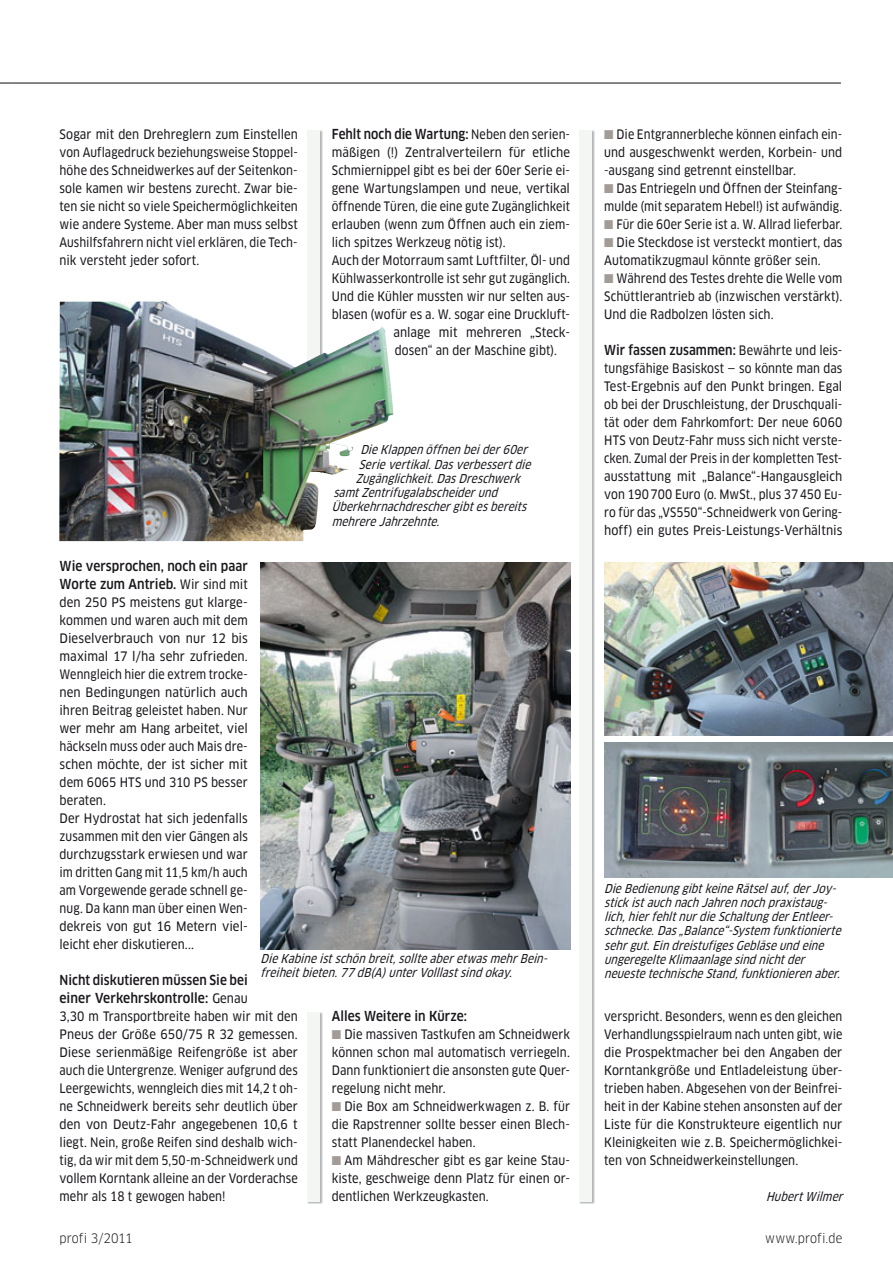
<style>
.page{position:relative;width:893px;height:1263px;background:#fff}
.page>*{position:absolute;margin:0;border:0;box-sizing:border-box;transform-origin:0 0}
.t1{font:500 condensed 13.5px/18px "Clan OT";color:#1a171c;scale:.96 1}
.t2{font:500 condensed 13.5px/18px "Clan OT";color:#1a171c}
.t3{font:500 condensed 13.5px "Clan OT";color:#1a171c;scale:.95 1}
.t4{font:12.75px/18px "Clan OT Narrow News";letter-spacing:.005em;color:#1a171c;text-align:justify}
.t5{font:12.75px/18px "Clan OT Narrow News";letter-spacing:.005em;color:#1a171c;text-align:justify;scale:.96 1}
.t6{font:12.75px/18px "Clan OT Narrow News";letter-spacing:.005em;color:#1a171c;text-align:justify;scale:.94 1}
.t7{font:12.75px/18px "Clan OT Narrow News";letter-spacing:.005em;color:#1a171c;text-align:justify;scale:.95 1}
.t8{font:condensed 12.75px "Clan OT";letter-spacing:.005em;color:#1a171c}
.t9{font:italic 12px/14.2px "Clan OT Narrow News";letter-spacing:.015em;color:#1a171c;scale:.95 1}
.s1{font-family:"Clan OT Narrow News";font-weight:400;font-stretch:normal;font-size:12.75px}
.s2{color:#a39b96}
</style>
<div class="page">
<img style="left:320px;top:130px;width:2px;height:172px">
<div style="left:307px;top:130px;width:13px;height:243px;background:#f3f6f3"></div>
<img style="left:307px;top:1012px;width:15px;height:192px">
<div style="left:307px;top:1012px;width:13px;height:189px;background:#f3f6f3"></div>
<img style="left:579px;top:130px;width:16px;height:1074px">
<div style="left:579px;top:130px;width:13px;height:1071px;background:#f3f6f3"></div>
<img style="left:60px;top:302px;width:334px;height:239px">
<img style="left:260px;top:562px;width:310px;height:387px">
<img style="left:604px;top:562px;width:288px;height:174px">
<img style="left:604px;top:743px;width:288px;height:134px">
<svg style="left:0;top:83px;width:13px;height:1px"></svg>
<hr style="left:13px;top:83px;width:827px;height:1px;background:#1a171c">
<p class="t4" style="left:60px;top:126px;width:240px">Sogar mit den Drehreglern zum Einstellen von Auflagedruck beziehungsweise Stoppel&shy;höhe des Schneidwerkes auf der Seitenkon&shy;sole kamen wir bestens zurecht. Zwar bie&shy;ten sie nicht so viele Speichermöglichkeiten wie andere Systeme. Aber man muss selbst Aushilfsfahrern nicht viel erklären, die Tech&shy;nik versteht jeder sofort.</p>
<p class="t3" style="left:332px;top:129px;width:252px">Fehlt noch die Wartung: <span class="s1">Neben den serien-</span></p>
<p class="t4" style="left:332px;top:144px;width:240px">mäßigen (!) Zentralverteilern für etliche</p>
<p class="t5" style="left:332px;top:162px;width:250px">Schmiernippel gibt es bei der 60er Serie ei-</p>
<p class="t4" style="left:332px;top:180px;width:240px">gene Wartungslampen und neue, vertikal</p>
<p class="t6" style="left:332px;top:198px;width:255px">öffnende Türen, die eine gute Zugänglichkeit</p>
<p class="t5" style="left:332px;top:216px;width:249px">erlauben (wenn zum Öffnen auch ein ziem-</p>
<p class="t5" style="left:332px;top:234px;width:182px">lich spitzes Werkzeug nötig ist).</p>
<p class="t7" style="left:332px;top:252px;width:252px">Auch der Motorraum samt Luftfilter, Öl- und</p>
<p class="t7" style="left:332px;top:270px;width:252px">Kühlwasserkontrolle ist sehr gut zugänglich.</p>
<p class="t5" style="left:332px;top:288px;width:250px">Und die Kühler mussten wir nur selten aus-</p>
<p class="t5" style="left:332px;top:306px;width:250px">blasen (wofür es a. W. sogar eine Druckluft-</p>
<p class="t4" style="left:393px;top:324px;width:178px">anlage mit mehreren „Steck-</p>
<p class="t5" style="left:395px;top:342px;width:170px">dosen“ an der Maschine gibt).</p>
<p class="t9" style="left:360px;top:443px;width:180px">Die Klappen öffnen beider60er</p>
<p class="t9" style="left:359px;top:458px;width:185px">Serie vertikal.Dasverbessertdie</p>
<p class="t9" style="left:356px;top:472px;width:177px">Zugänglichkeit.DasDreschwerk</p>
<p class="t9" style="left:333px;top:486px;width:177px">samtZentrifugalabscheiderund</p>
<p class="t9" style="left:332px;top:500px;width:209px">Überkehrnachdreschergibtesbereits</p>
<p class="t9" style="left:332px;top:515px;width:117px">mehrere Jahrzehnte.</p>
<p class="t2" style="left:60px;top:558px;width:190px">Wie versprochen, noch ein paar<br>Worte zum Antrieb. <span class="s1">Wir sind mit</span></p>
<p class="t4" style="left:60px;top:594px;width:190px;text-align:left">den 250 PS meistens gut klarge&shy;kommen und waren auch mit dem<br>Dieselverbrauch von nur 12 bis maximal 17 l/ha sehr zufrieden.<br>Wenngleich hier die extrem trocke&shy;nen Bedingungen natürlich auch ihren Beitrag geleistet haben. Nur wer mehr am Hang arbeitet, viel häckseln muss oder auch Mais dre&shy;schen möchte, der ist sicher mit dem 6065 HTS und 310 PS besser beraten.<br>Der Hydrostat hat sich jedenfalls zusammen mit den vier Gängen als durchzugsstark erwiesen und war im dritten Gang mit 11,5 km/h auch am Vorgewende gerade schnell ge&shy;nug. Da kann man über einen Wen&shy;dekreis von gut 16 Metern viel&shy;leicht eher diskutieren...</p>
<p class="t1" style="left:60px;top:972px;width:198px">Nicht diskutieren müssen Sie bei einer Verkehrskontrolle: <span class="s1">Genau</span></p>
<p class="t4" style="left:60px;top:1008px;width:240px">3,30 m Transportbreite haben wir mit den Pneus der Größe 650/75 R 32 gemessen.<br>Diese serienmäßige Reifengröße ist aber auch die Untergrenze. Weniger aufgrund des Leergewichts, wenngleich dies mit 14,2 t oh&shy;ne Schneidwerk bereits sehr deutlich über den von Deutz-Fahr angegebenen 10,6 t liegt. Nein, große Reifen sind deshalb wich&shy;tig, da wir mit dem 5,50-m-Schneidwerk und vollem Korntank alleine an der Vorderachse mehr als 18 t gewogen haben!</p>
<p class="t9" style="left:260px;top:951px;width:306px">Die Kabine istschön breit,sollte aberetwasmehrBein&shy;freiheitbieten.77 dB(A) unterVolllastsind okay.</p>
<p class="t2" style="left:332px;top:1008px;width:137px">Alles Weitere in Kürze:</p>
<p class="t4" style="left:332px;top:1026px;width:240px"><span class="s2">■</span> Die massiven Tastkufen am Schneidwerk können schon mal automatisch verriegeln.<br>Dann funktioniert die ansonsten gute Quer&shy;regelung nicht mehr.</p>
<p class="t4" style="left:332px;top:1098px;width:240px"><span class="s2">■</span> Die Box am Schneidwerkwagen z. B. für die Rapstrenner sollte besser einen Blech&shy;statt Planendeckel haben.</p>
<p class="t4" style="left:332px;top:1152px;width:240px"><span class="s2">■</span> Am Mähdrescher gibt es gar keine Stau&shy;kiste, geschweige denn Platz für einen or&shy;dentlichen Werkzeugkasten.</p>
<p class="t7" style="left:604px;top:126px;width:252px"><span class="s2">■</span> Die Entgrannerbleche können einfach ein&shy;und ausgeschwenkt werden, Korbein- und -ausgang sind getrennt einstellbar.</p>
<p class="t4" style="left:604px;top:180px;width:240px"><span class="s2">■</span> Das Entriegeln und Öffnen der Steinfang&shy;mulde (mit separatem Hebel!) ist aufwändig.</p>
<p class="t6" style="left:604px;top:216px;width:255px"><span class="s2">■</span> Für die 60er Serie ist a. W. Allrad lieferbar.</p>
<p class="t4" style="left:604px;top:234px;width:240px"><span class="s2">■</span> Die Steckdose ist versteckt montiert, das<br>Automatikzugmaul könnte größer sein.</p>
<p class="t7" style="left:604px;top:270px;width:252px"><span class="s2">■</span> Während des Testes drehte die Welle vom Schüttlerantrieb ab (inzwischen verstärkt).<br>Und die Radbolzen lösten sich.</p>
<p class="t1" style="left:604px;top:342px;width:250px">Wir fassen zusammen: <span class="s1">Bewährte und leis-</span></p>
<p class="t5" style="left:604px;top:360px;width:250px">tungsfähige Basiskost — so könnte man das Test-Ergebnis auf den Punkt bringen. Egal ob bei der Druschleistung, der Druschquali&shy;tät oder dem Fahrkomfort: Der neue 6060<br>HTS von Deutz-Fahr muss sich nicht verste&shy;cken. Zumal der Preis in der kompletten Test&shy;ausstattung mit „Balance“-Hangausgleich von 190 700 Euro (o. MwSt., plus 37 450 Eu&shy;ro für das „VS550“-Schneidwerk von Gering&shy;hoff) ein gutes Preis-Leistungs-Verhältnis</p>
<p class="t9" style="left:604px;top:881px;width:253px">Die Bedienung gibtkeine Rätselauf,derJoy&shy;stick istauch nach Jahren noch praxistaug&shy;lich,hierfehltnurdie Schaltung derEntleer&shy;schnecke.Das„Balance“-System funktionierte sehrgut.Ein dreistufigesGebläse und eine ungeregelte Klimaanlage sind nichtder neueste technische Stand,funktionieren aber.</p>
<p class="t6" style="left:604px;top:1008px;width:255px">verspricht. Besonders, wenn es den gleichen Verhandlungsspielraum nach unten gibt, wie die Prospektmacher bei den Angaben der Korntankgröße und Entladeleistung über&shy;trieben haben. Abgesehen von der Beinfrei&shy;heit in der Kabine stehen ansonsten auf der Liste für die Konstrukteure eigentlich nur Kleinigkeiten wie z. B. Speichermöglichkei&shy;ten von Schneidwerkeinstellungen.</p>
<p class="t9" style="left:766px;top:1190px;width:85px">HubertWilmer</p>
<p class="t8" style="left:60px;top:1233px;width:75px">profi 3/2011</p>
<p class="t8" style="left:765px;top:1233px;width:79px">www.profi.de</p>
</div>
